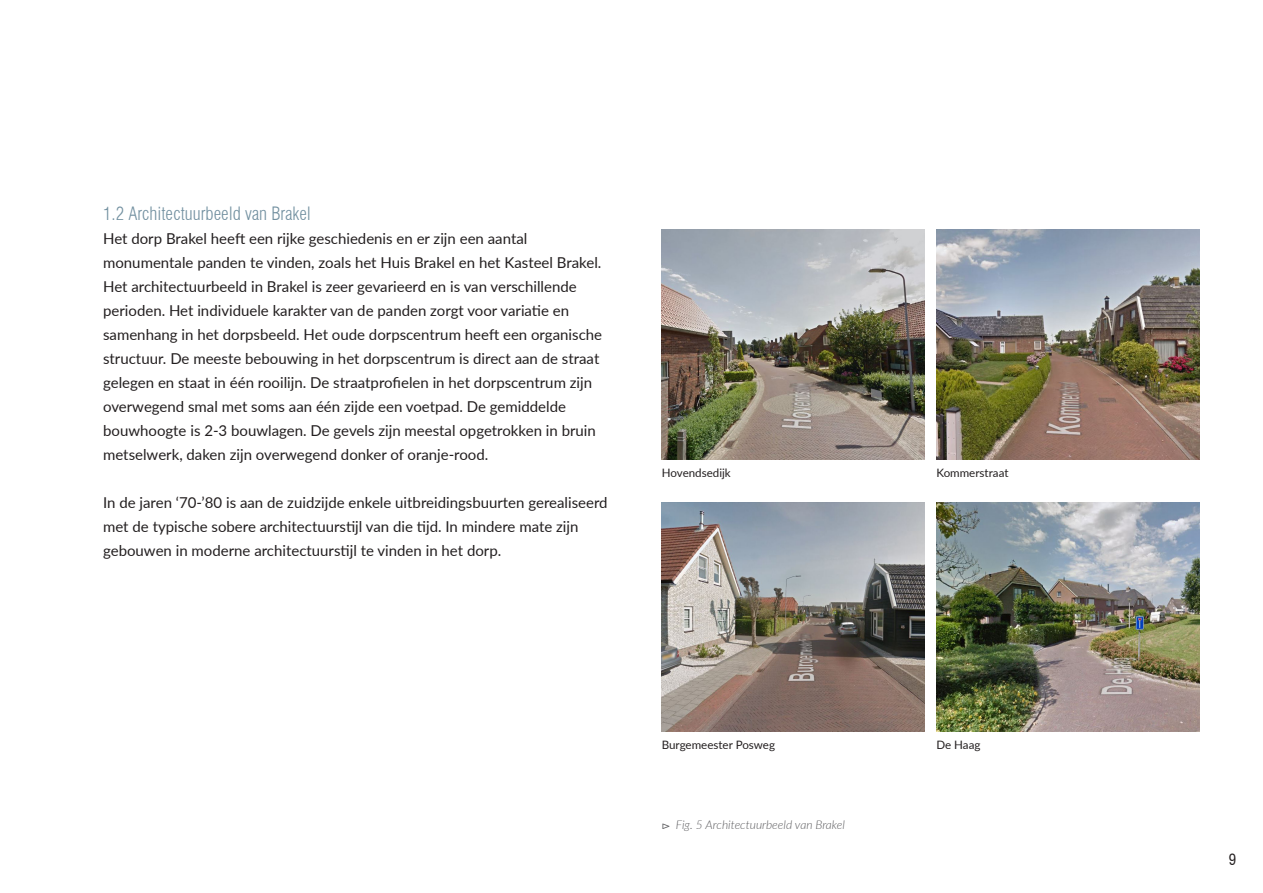
<style>
.page{position:relative;width:1263px;height:893px;background:#fff}
.page>*{position:absolute;margin:0;border:0;box-sizing:border-box;transform-origin:0 0}
.BODY-title{font:300 condensed 18px "Swiss 721 BT";color:#7290a0}
.BODY{font:15px/24px "Lato";color:#231f20}
.t1{font:condensed 15px "Swiss 721 BT";color:#231f20}
.t2{font:italic 300 12px "Lato";color:#5a5a5d}
.BODY-2{font:11.55px "Lato";color:#231f20}
.s1{font-family:"ISOCTEUR";font-weight:400;font-style:normal}
</style>
<div class="page">
<img style="left:662px;top:230px;width:262px;height:230px">
<img style="left:936px;top:230px;width:263px;height:230px">
<img style="left:662px;top:502px;width:262px;height:230px">
<img style="left:936px;top:502px;width:263px;height:230px">
<p class="BODY-title" style="left:103px;top:203px;width:209px">1.2 Architectuurbeeld van Brakel</p>
<p class="BODY" style="left:103px;top:226px;width:500px">Het dorp Brakel heeft een rijke geschiedenis en er zijn een aantal monumentale panden te vinden, zoals het Huis Brakel en het Kasteel Brakel.</p>
<p class="BODY" style="left:103px;top:274px;width:500px">Het architectuurbeeld in Brakel is zeer gevarieerd en is van verschillende perioden. Het individuele karakter van de panden zorgt voor variatie en samenhang in het dorpsbeeld. Het oude dorpscentrum heeft een organische structuur. De meeste bebouwing in het dorpscentrum is direct aan de straat gelegen en staat in één rooilijn. De straatprofielen in het dorpscentrum zijn overwegend smal met soms aan één zijde een voetpad. De gemiddelde bouwhoogte is 2-3 bouwlagen. De gevels zijn meestal opgetrokken in bruin metselwerk, daken zijn overwegend donker of oranje-rood.</p>
<p class="BODY" style="left:103px;top:490px;width:506px">In de jaren ‘70-’80 is aan de zuidzijde enkele uitbreidingsbuurten gerealiseerd met de typische sobere architectuurstijl van die tijd. In mindere mate zijn gebouwen in moderne architectuurstijl te vinden in het dorp.</p>
<p class="BODY-2" style="left:662px;top:464px;width:71px">Hovendsedijk</p>
<p class="BODY-2" style="left:936px;top:464px;width:74px">Kommerstraat</p>
<p class="BODY-2" style="left:662px;top:737px;width:115px">Burgemeester Posweg</p>
<p class="BODY-2" style="left:936px;top:737px;width:46px">De Haag</p>
<p class="t2" style="left:662px;top:816px;width:185px"><span class="s1">▻</span> Fig. 5 Architectuurbeeld van Brakel</p>
<p class="t1" style="left:1229px;top:851px;width:9px">9</p>
</div>
